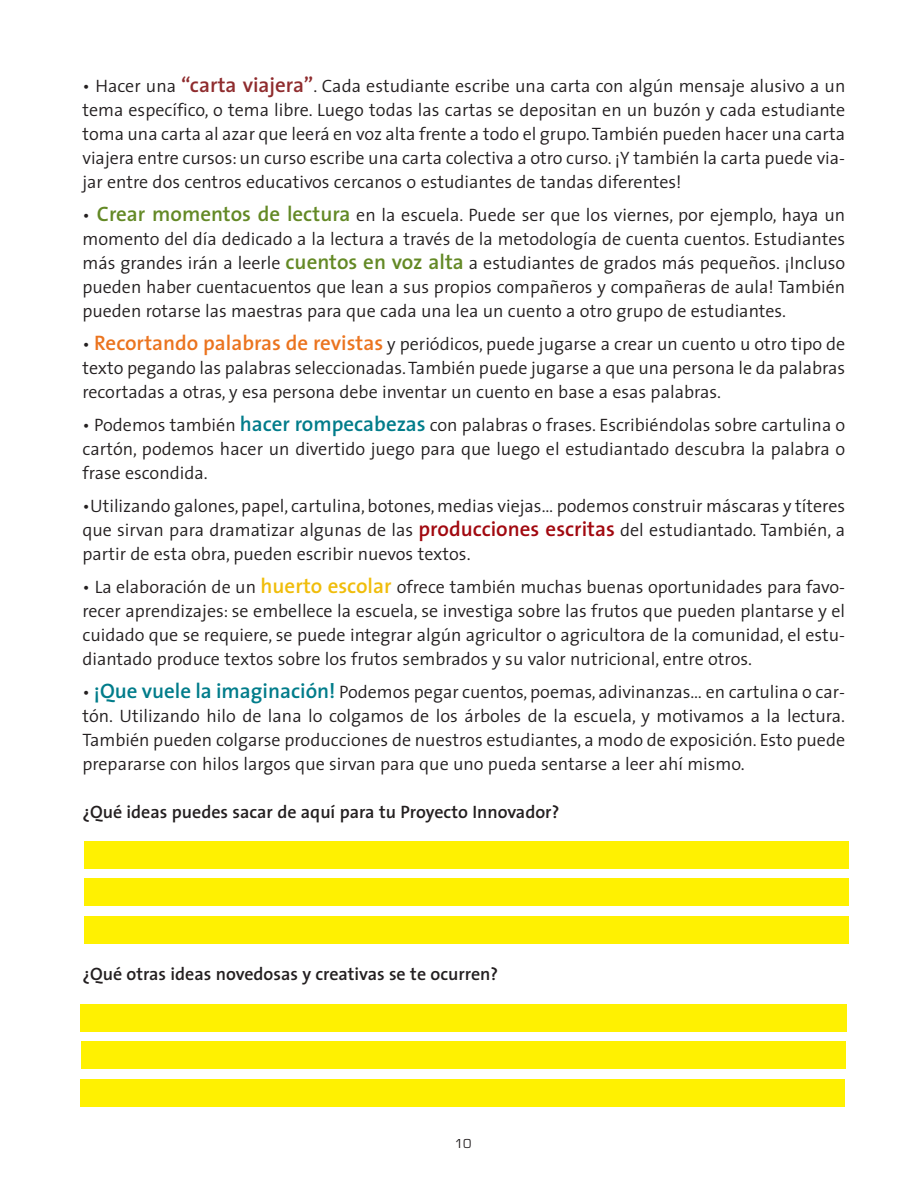
<style>
.page{position:relative;width:918px;height:1188px;background:#fff}
.page>*{position:absolute;margin:0;border:0;box-sizing:border-box;transform-origin:0 0}
.t1{font:300 18px/24px "The Sans";color:#231f20;text-align:justify}
.t2{font:600 18px "The Sans";color:#231f20}
.t3{font:13.5px "Eurostile";color:#231f20}
.s1{font-weight:600;font-size:21px;color:#8f2c2e}
.s2{font-weight:600;font-size:21px;color:#638925}
.s3{font-weight:600;font-size:21px;color:#eb741f}
.s4{font-weight:600;font-size:21px;color:#007c8a}
.s5{font-weight:600;font-size:21px;color:#a1080f}
.s6{font-weight:600;font-size:21px;color:#f0bd0b}
</style>
<div class="page">
<div style="left:85px;top:842px;width:764px;height:27px;background:#fff101"></div>
<div style="left:84px;top:878px;width:765px;height:28px;background:#fff101"></div>
<div style="left:84px;top:916px;width:765px;height:27px;background:#fff101"></div>
<div style="left:80px;top:1004px;width:767px;height:27px;background:#fff101"></div>
<div style="left:81px;top:1041px;width:765px;height:27px;background:#fff101"></div>
<div style="left:80px;top:1080px;width:765px;height:27px;background:#fff101"></div>
<p class="t1" style="left:82px;top:76px;width:764px">• Hacer una <span class="s1">“carta viajera”</span>. Cada estudiante escribe una carta con algún mensaje alusivo a un tema específico, o tema libre. Luego todas las cartas se depositan en un buzón y cada estudiante toma una carta al azar que leerá en voz alta frente a todo el grupo.También pueden hacer una carta viajera entre cursos: un curso escribe una carta colectiva a otro curso. ¡Y también la carta puede via&shy;jar entre dos centros educativos cercanos o estudiantes de tandas diferentes!</p>
<p class="t1" style="left:82px;top:205px;width:764px">• <span class="s2">Crear momentos de lectura</span> en la escuela. Puede ser que los viernes, por ejemplo, haya un momento del día dedicado a la lectura a través de la metodología de cuenta cuentos. Estudiantes más grandes irán a leerle <span class="s2">cuentos en voz alta</span> a estudiantes de grados más pequeños. ¡Incluso pueden haber cuentacuentos que lean a sus propios compañeros y compañeras de aula! También pueden rotarse las maestras para que cada una lea un cuento a otro grupo de estudiantes.</p>
<p class="t1" style="left:82px;top:334px;width:764px">• <span class="s3">Recortando palabras de revistas</span> y periódicos, puede jugarse a crear un cuento u otro tipo de texto pegando las palabras seleccionadas.También puede jugarse a que una persona le da palabras recortadas a otras, y esa persona debe inventar un cuento en base a esas palabras.</p>
<p class="t1" style="left:82px;top:415px;width:764px">• Podemos también <span class="s4">hacer rompecabezas</span> con palabras o frases. Escribiéndolas sobre cartulina o cartón, podemos hacer un divertido juego para que luego el estudiantado descubra la palabra o frase escondida.</p>
<p class="t1" style="left:82px;top:496px;width:764px">•Utilizando galones, papel, cartulina, botones, medias viejas… podemos construir máscaras y títeres que sirvan para dramatizar algunas de las <span class="s5">producciones escritas</span> del estudiantado. También, a partir de esta obra, pueden escribir nuevos textos.</p>
<p class="t1" style="left:82px;top:577px;width:764px">• La elaboración de un <span class="s6">huerto escolar</span> ofrece también muchas buenas oportunidades para favo&shy;recer aprendizajes: se embellece la escuela, se investiga sobre las frutos que pueden plantarse y el cuidado que se requiere, se puede integrar algún agricultor o agricultora de la comunidad, el estu&shy;diantado produce textos sobre los frutos sembrados y su valor nutricional, entre otros.</p>
<p class="t1" style="left:82px;top:682px;width:764px">• <span class="s4">¡Que vuele la imaginación!</span> Podemos pegar cuentos, poemas, adivinanzas… en cartulina o car&shy;tón. Utilizando hilo de lana lo colgamos de los árboles de la escuela, y motivamos a la lectura.<br>También pueden colgarse producciones de nuestros estudiantes, a modo de exposición. Esto puede prepararse con hilos largos que sirvan para que uno pueda sentarse a leer ahí mismo.</p>
<p class="t2" style="left:82px;top:805px;width:478px">¿Qué ideas puedes sacar de aquí para tu Proyecto Innovador?</p>
<p class="t2" style="left:82px;top:967px;width:417px">¿Qué otras ideas novedosas y creativas se te ocurren?</p>
<p class="t3" style="left:455px;top:1136px;width:18px">10</p>
</div>
